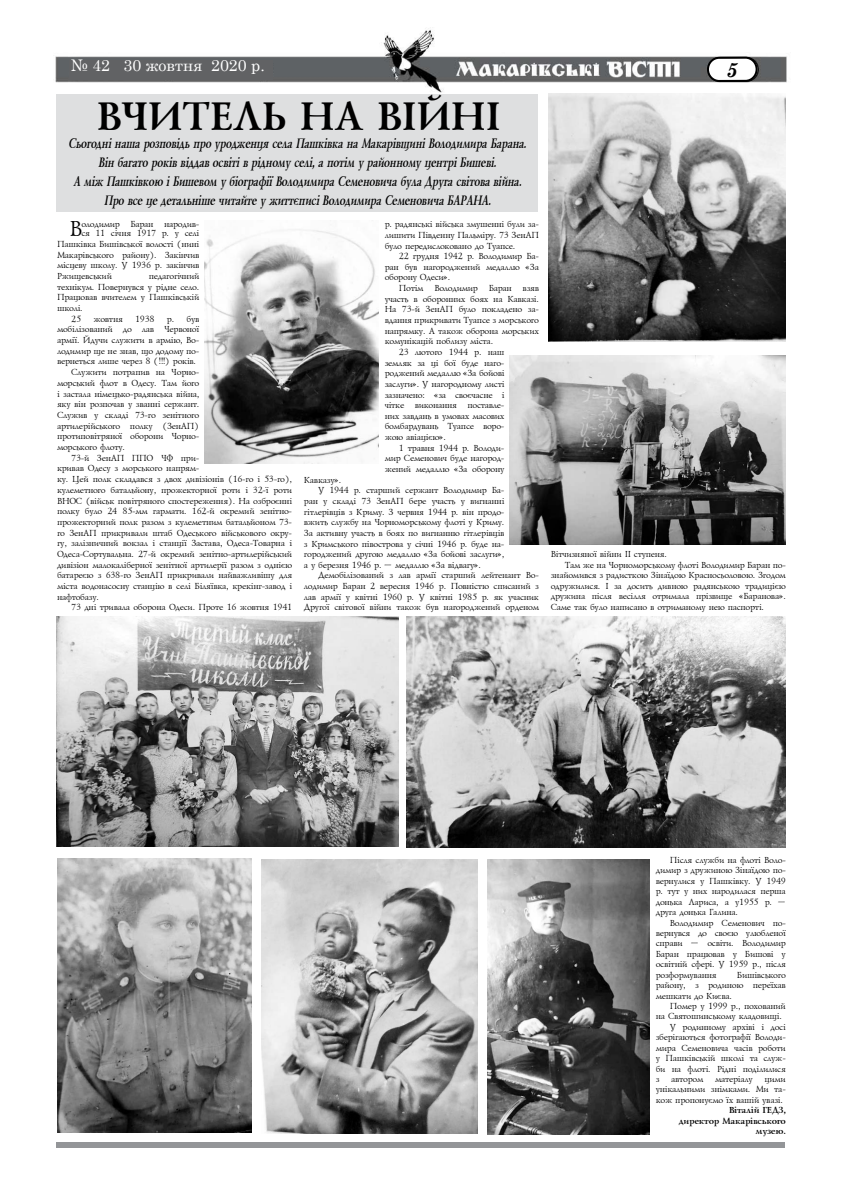
<style>
.page{position:relative;width:842px;height:1191px;background:#fff}
.page>*{position:absolute;margin:0;border:0;box-sizing:border-box;transform-origin:0 0}
.t1{font:700 41px "Ukrainian Lazurski";color:#000}
.t2{font:22.3px "Ukrainian Lazurski";color:#000}
.t3{font:italic 700 20px "Century Schoolbook";color:#000}
.t4{font:16px "Century Schoolbook";color:#fff}
.t5{font:italic 700 14.1px "Ukrainian Lazurski";letter-spacing:-.055em;color:#000;scale:.71 1}
.t6{font:9px/10.4px "Ukrainian Lazurski";color:#000;text-align:justify}
.t7{font:700 9px/10.4px "Ukrainian Lazurski";color:#000;text-align:right}
</style>
<div class="page">
<div style="left:56px;top:1142px;width:728px;height:5px;background:#939598"></div>
<img style="left:55px;top:30px;width:732px;height:67px">
<svg style="left:706px;top:56px;width:53px;height:27px"></svg>
<div style="left:69px;top:60px;width:204px;height:19px;background:#616264"></div>
<div style="left:57px;top:94px;width:481px;height:117px;background:#dedfe0"></div>
<img style="left:57px;top:616px;width:342px;height:230px">
<img style="left:262px;top:859px;width:216px;height:274px">
<img style="left:549px;top:94px;width:236px;height:247px">
<img style="left:510px;top:355px;width:275px;height:189px">
<img style="left:406px;top:616px;width:380px;height:231px">
<img style="left:488px;top:859px;width:161px;height:275px">
<img style="left:204px;top:229px;width:175px;height:235px">
<img style="left:57px;top:858px;width:195px;height:274px">
<h3 class="t4" style="left:71px;top:52px;width:196px">№ 42 30 жовтня 2020 р.</h3>
<h3 class="t3" style="left:726px;top:54px;width:13px">5</h3>
<h1 class="t1" style="left:95px;top:94px;width:28px">ВЧИТЕЛЬ</h1>
<h1 class="t1" style="left:298px;top:94px;width:103px">НА ВІЙНІ</h1>
<h3 class="t5" style="left:68px;top:136px;width:650px">Сьогодні наша розповідь про уродженця села Пашківка на Макарівщині Володимира Барана.</h3>
<h3 class="t5" style="left:98px;top:155px;width:566px">Він багато років віддав освіті в рідному селі, а потім у районному центрі Бишеві.</h3>
<h3 class="t5" style="left:73px;top:174px;width:637px">А між Пашківкою і Бишевом у біографії Володимира Семеновича була Друга світова війна.</h3>
<h3 class="t5" style="left:103px;top:193px;width:495px">Про все це детальніше читайте у життєписі Володимира Семеновича БАРАНА</h3>
<h3 class="t5" style="left:488px;top:193px;width:9px">.</h3>
<h2 class="t2" style="left:69px;top:217px;width:14px">В</h2>
<p class="t6" style="left:81px;top:220px;width:119px;line-height:9px">олодимир Баран народив&shy;ся 11 січня 1917 р. у селі</p>
<p class="t6" style="left:57px;top:239px;width:144px;line-height:10.7px">Пашківка Бишівської волості (нині Макарівського району). Закінчив місцеву школу. У 1936 р. закінчив Ржищевський</p>
<p class="t6" style="left:149px;top:271px;width:52px">педагогічний</p>
<p class="t6" style="left:57px;top:282px;width:144px">технікум. Повернувся у рідне село.</p>
<p class="t6" style="left:57px;top:292px;width:144px">Працював вчителем у Пашківській</p>
<p class="t6" style="left:57px;top:303px;width:27px">школі.</p>
<p class="t6" style="left:71px;top:314px;width:11px">25</p>
<p class="t6" style="left:93px;top:314px;width:31px">жовтня</p>
<p class="t6" style="left:135px;top:314px;width:21px">1938</p>
<p class="t6" style="left:167px;top:314px;width:34px">р. був</p>
<p class="t6" style="left:57px;top:324px;width:144px">мобілізований до лав Червоної</p>
<p class="t6" style="left:57px;top:335px;width:144px">армії. Йдучи служити в армію, Во-</p>
<p class="t6" style="left:57px;top:346px;width:144px">лодимир ще не знав, що додому по-</p>
<p class="t6" style="left:57px;top:356px;width:140px">вернеться лише через 8 (!!!) років.</p>
<p class="t6" style="left:71px;top:367px;width:130px">Служити потрапив на Чорно-</p>
<p class="t6" style="left:57px;top:378px;width:144px">морський флот в Одесу. Там його</p>
<p class="t6" style="left:57px;top:389px;width:144px">і застала німецько-радянська війна,</p>
<p class="t6" style="left:57px;top:399px;width:144px">яку він розпочав у званні сержант.</p>
<p class="t6" style="left:57px;top:410px;width:144px">Служив у складі 73-го зенітного</p>
<p class="t6" style="left:57px;top:421px;width:144px">артилерійського полку (ЗенАП)</p>
<p class="t6" style="left:57px;top:431px;width:144px">протиповітряної оборони Чорно-</p>
<p class="t6" style="left:57px;top:442px;width:69px">морського флоту.</p>
<p class="t6" style="left:71px;top:453px;width:130px">73-й ЗенАП ППО ЧФ при-</p>
<p class="t6" style="left:57px;top:463px;width:144px">кривав Одесу з морського напрям-</p>
<p class="t6" style="left:57px;top:474px;width:236px">ку. Цей полк складався з двох дивізіонів (16-го і 53-го),</p>
<p class="t6" style="left:57px;top:485px;width:236px">кулеметного батальйону, прожекторної роти і 32-ї роти</p>
<p class="t6" style="left:57px;top:495px;width:236px">ВНОС (військ повітряного спостереження). На озброєнні</p>
<p class="t6" style="left:57px;top:506px;width:236px">полку було 24 85-мм гармати. 162-й окремий зенітно-</p>
<p class="t6" style="left:57px;top:517px;width:236px">прожекторний полк разом з кулеметним батальйоном 73-</p>
<p class="t6" style="left:57px;top:528px;width:237px">го ЗенАП прикривали штаб Одеського військового окру-</p>
<p class="t6" style="left:57px;top:538px;width:236px">гу, залізничний вокзал і станції Застава, Одеса-Товарна і</p>
<p class="t6" style="left:57px;top:549px;width:236px">Одеса-Сортувальна. 27-й окремий зенітно-артилерійський</p>
<p class="t6" style="left:57px;top:560px;width:236px">дивізіон малокаліберної зенітної артилерії разом з однією</p>
<p class="t6" style="left:57px;top:570px;width:236px">батареєю з 638-го ЗенАП прикривали найважливішу для</p>
<p class="t6" style="left:57px;top:581px;width:236px">міста водонасосну станцію в селі Біляївка, крекінг-завод і</p>
<p class="t6" style="left:57px;top:592px;width:43px">нафтобазу.</p>
<p class="t6" style="left:71px;top:602px;width:222px">73 дні тривала оборона Одеси. Проте 16 жовтня 1941</p>
<p class="t6" style="left:384px;top:219px;width:156px">р. радянські війська змушенні були за&shy;лишити Південну Пальміру. 73 ЗенАП було передислоковано до Туапсе.</p>
<p class="t6" style="left:384px;top:251px;width:156px;text-indent:14px">22 грудня 1942 р. Володимир Ба&shy;ран був нагороджений медаллю «За оборону Одеси».</p>
<p class="t6" style="left:398px;top:283px;width:141px">Потім Володимир Баран взяв</p>
<p class="t6" style="left:384px;top:294px;width:156px">участь в оборонних боях на Кавказі.</p>
<p class="t6" style="left:384px;top:304px;width:156px">На 73-й ЗенАП було покладено за-</p>
<p class="t6" style="left:384px;top:315px;width:156px">вдання прикривати Туапсе з морського</p>
<p class="t6" style="left:384px;top:326px;width:156px">напрямку. А також оборона морських</p>
<p class="t6" style="left:384px;top:336px;width:110px">комунікацій поблизу міста.</p>
<p class="t6" style="left:398px;top:347px;width:107px">23 лютого 1944 р. наш</p>
<p class="t6" style="left:384px;top:358px;width:121px">земляк за ці бої буде наго-</p>
<p class="t6" style="left:384px;top:368px;width:121px">роджений медаллю «За бойові</p>
<p class="t6" style="left:384px;top:379px;width:121px">заслуги». У нагородному листі</p>
<p class="t6" style="left:384px;top:390px;width:121px">зазначено: «за своєчасне і</p>
<p class="t6" style="left:384px;top:400px;width:121px">чітке виконання поставле-</p>
<p class="t6" style="left:384px;top:411px;width:121px">них завдань в умовах масових</p>
<p class="t6" style="left:384px;top:421px;width:121px">бомбардувань Туапсе воро-</p>
<p class="t6" style="left:384px;top:432px;width:63px">жою авіацією».</p>
<p class="t6" style="left:398px;top:443px;width:107px">1 травня 1944 р. Володи-</p>
<p class="t6" style="left:384px;top:453px;width:121px">мир Семенович буде нагород-</p>
<p class="t6" style="left:384px;top:464px;width:121px">жений медаллю «За оборону</p>
<p class="t6" style="left:304px;top:475px;width:39px">Кавказу».</p>
<p class="t6" style="left:318px;top:485px;width:188px">У 1944 р. старший сержант Володимир Ба-</p>
<p class="t6" style="left:304px;top:496px;width:202px">ран у складі 73 ЗенАП бере участь у вигнанні</p>
<p class="t6" style="left:304px;top:507px;width:202px">гітлерівців з Криму. З червня 1944 р. він продо-</p>
<p class="t6" style="left:304px;top:517px;width:202px">вжить службу на Чорноморському флоті у Криму.</p>
<p class="t6" style="left:304px;top:528px;width:202px">За активну участь в боях по вигнанню гітлерівців</p>
<p class="t6" style="left:304px;top:538px;width:202px">з Кримського півострова у січні 1946 р. буде на-</p>
<p class="t6" style="left:304px;top:549px;width:202px">городжений другою медаллю «За бойові заслуги»,</p>
<p class="t6" style="left:304px;top:560px;width:178px">а у березня 1946 р. – медаллю «За відвагу».</p>
<p class="t6" style="left:318px;top:570px;width:222px">Демобілізований з лав армії старший лейтенант Во-</p>
<p class="t6" style="left:304px;top:581px;width:236px">лодимир Баран 2 вересня 1946 р. Повністю списаний з</p>
<p class="t6" style="left:304px;top:592px;width:236px">лав армії у квітні 1960 р. У квітні 1985 р. як учасник</p>
<p class="t6" style="left:304px;top:602px;width:236px">Другої світової війни також був нагороджений орденом</p>
<p class="t6" style="left:550px;top:549px;width:117px">Вітчизняної війни ІІ ступеня.</p>
<p class="t6" style="left:565px;top:560px;width:222px">Там же на Чорноморському флоті Володимир Баран по-</p>
<p class="t6" style="left:550px;top:570px;width:236px">знайомився з радисткою Зінаїдою Красносьоловою. Згодом</p>
<p class="t6" style="left:550px;top:581px;width:236px">одружилися. І за досить дивною радянською традицією</p>
<p class="t6" style="left:550px;top:591px;width:236px">дружина після весілля отримала прізвище «Баранова».</p>
<p class="t6" style="left:550px;top:601px;width:215px">Саме так було написано в отриманому нею паспорті.</p>
<p class="t6" style="left:655px;top:855px;width:132px;text-indent:14px">Після служби на флоті Воло&shy;димир з дружиною Зінаїдою по&shy;вернулися у Пашківку. У 1949 р. тут у них народилася перша донька Лариса, а у1955 р. – друга донька Галина.</p>
<p class="t6" style="left:655px;top:917px;width:132px;text-indent:14px">Володимир Семенович по&shy;вернувся до своєю улюбленої справи – освіти. Володимир Баран працював у Бишові у освітній сфері. У 1959 р., після розформування</p>
<p class="t6" style="left:655px;top:970px;width:131px;text-indent:81px">Бишівського району, з родиною переїхав мешкати до Києва.</p>
<p class="t6" style="left:670px;top:1001px;width:117px">Помер у 1999 р., похований</p>
<p class="t6" style="left:655px;top:1011px;width:127px">на Святошинському кладовищі.</p>
<p class="t6" style="left:670px;top:1022px;width:117px">У родинному архіві і досі</p>
<p class="t6" style="left:655px;top:1032px;width:132px">зберігаються фотографії Володи-</p>
<p class="t6" style="left:655px;top:1042px;width:131px">мира Семеновича часів роботи</p>
<p class="t6" style="left:655px;top:1053px;width:132px">у Пашківській школі та служ-</p>
<p class="t6" style="left:655px;top:1063px;width:131px">би на флоті. Рідні поділилися</p>
<p class="t6" style="left:655px;top:1074px;width:5px">з</p>
<p class="t6" style="left:671px;top:1074px;width:34px">автором</p>
<p class="t6" style="left:715px;top:1074px;width:39px">матеріалу</p>
<p class="t6" style="left:655px;top:1074px;width:132px;text-indent:109px">цими унікальними знімками. Ми та&shy;кож пропонуємо їх вашій увазі.</p>
<p class="t7" style="left:729px;top:1105px;width:40px">Віталій ГЕДЗ</p>
<p class="t7" style="left:678px;top:1105px;width:109px">,<br>директор Макарівського музею.</p>
</div>
